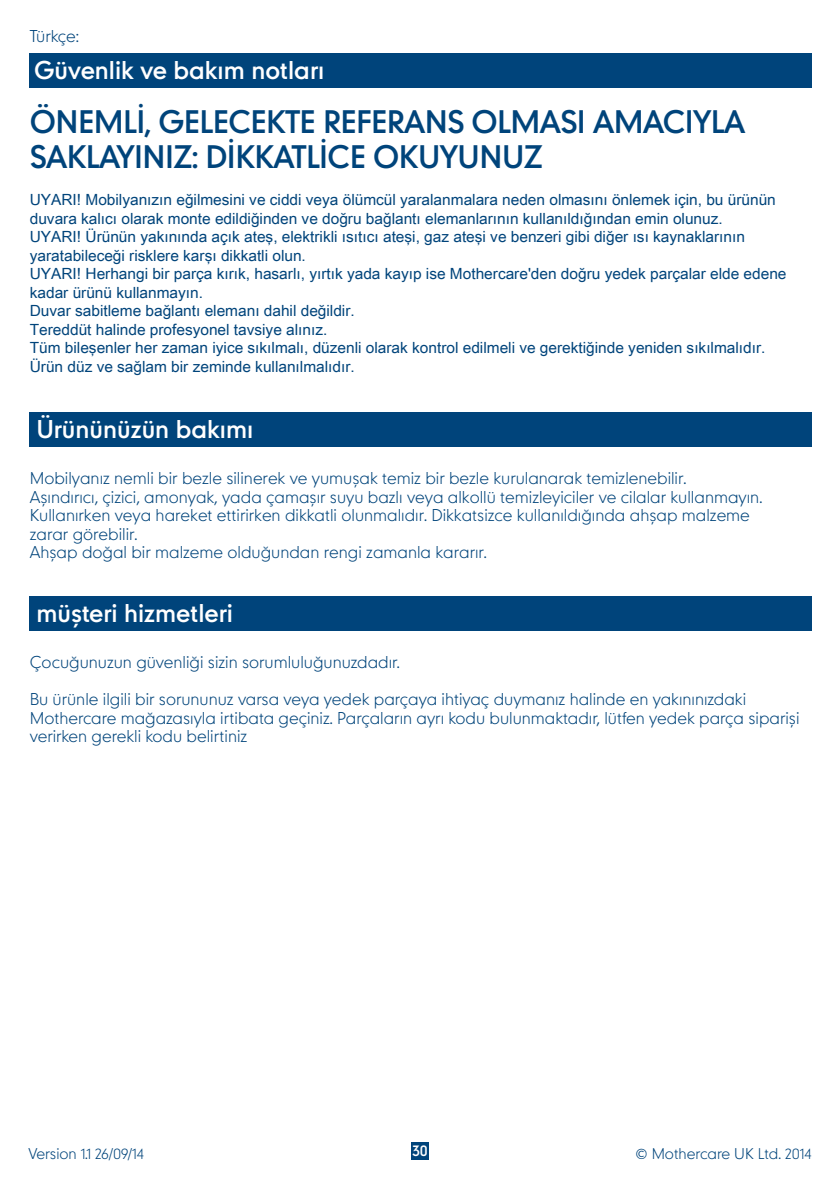
<style>
.page{position:relative;width:840px;height:1191px;background:#fff}
.page>*{position:absolute;margin:0;border:0;box-sizing:border-box;transform-origin:0 0}
.t1{font:29.2px/35.2px "Mothercare";letter-spacing:-.02em;color:#00447b}
.t2{font:23.2px "Mothercare";color:#fff}
.t3{font:15.4px/18.4px "Arial Unicode MS";color:#00447b}
.t4{font:100 15.4px/18.4px "Mothercare";color:#00447b}
.t5{font:100 14px "Mothercare";color:#00447b}
.t6{font:14px "Mothercare";color:#fff}
</style>
<div class="page">
<div style="left:411px;top:1142px;width:17px;height:17px;background:#00447b"></div>
<div style="left:30px;top:53px;width:781px;height:35px;background:#00447b"></div>
<div style="left:30px;top:596px;width:781px;height:35px;background:#00447b"></div>
<div style="left:30px;top:412px;width:781px;height:35px;background:#00447b"></div>
<p class="t4" style="left:30px;top:26px;width:50px">Türkçe:</p>
<p class="t2" style="left:34px;top:54px;width:291px">Güvenlik ve bakım notları</p>
<p class="t1" style="left:30px;top:103px;width:716px">ÖNEMLİ, GELECEKTE REFERANS OLMASI AMACIYLA<br>SAKLAYINIZ: DİKKATLİCE OKUYUNUZ</p>
<p class="t3" style="left:30px;top:190px;width:757px">UYARI! Mobilyanızın eğilmesini ve ciddi veya ölümcül yaralanmalara neden olmasını önlemek için, bu ürünün duvara kalıcı olarak monte edildiğinden ve doğru bağlantı elemanlarının kullanıldığından emin olunuz.<br>UYARI! Ürünün yakınında açık ateş, elektrikli ısıtıcı ateşi, gaz ateşi ve benzeri gibi diğer ısı kaynaklarının yaratabileceği risklere karşı dikkatli olun.<br>UYARI! Herhangi bir parça kırık, hasarlı, yırtık yada kayıp ise Mothercare'den doğru yedek parçalar elde edene kadar ürünü kullanmayın.<br>Duvar sabitleme bağlantı elemanı dahil değildir.<br>Tereddüt halinde profesyonel tavsiye alınız.<br>Tüm bileşenler her zaman iyice sıkılmalı, düzenli olarak kontrol edilmeli ve gerektiğinde yeniden sıkılmalıdır.<br>Ürün düz ve sağlam bir zeminde kullanılmalıdır.</p>
<p class="t2" style="left:36px;top:413px;width:218px">Ürününüzün bakımı</p>
<p class="t4" style="left:30px;top:468px;width:733px">Mobilyanız nemli bir bezle silinerek ve yumuşak temiz bir bezle kurulanarak temizlenebilir.<br>Aşındırıcı, çizici, amonyak, yada çamaşır suyu bazlı veya alkollü temizleyiciler ve cilalar kullanmayın.<br>Kullanırken veya hareket ettirirken dikkatli olunmalıdır. Dikkatsizce kullanıldığında ahşap malzeme zarar görebilir.<br>Ahşap doğal bir malzeme olduğundan rengi zamanla kararır.</p>
<p class="t2" style="left:36px;top:597px;width:198px">müşteri hizmetleri</p>
<p class="t4" style="left:30px;top:652px;width:371px">Çocuğunuzun güvenliği sizin sorumluluğunuzdadır.</p>
<p class="t4" style="left:30px;top:689px;width:770px">Bu ürünle ilgili bir sorununuz varsa veya yedek parçaya ihtiyaç duymanız halinde en yakınınızdaki<br>Mothercare mağazasıyla irtibata geçiniz. Parçaların ayrı kodu bulunmaktadır, lütfen yedek parça siparişi verirken gerekli kodu belirtiniz</p>
<p class="t5" style="left:28px;top:1144px;width:117px">Version 1.1 26/09/14</p>
<p class="t6" style="left:412px;top:1141px;width:17px">30</p>
<p class="t5" style="left:635px;top:1144px;width:177px">© Mothercare UK Ltd. 2014</p>
</div>
